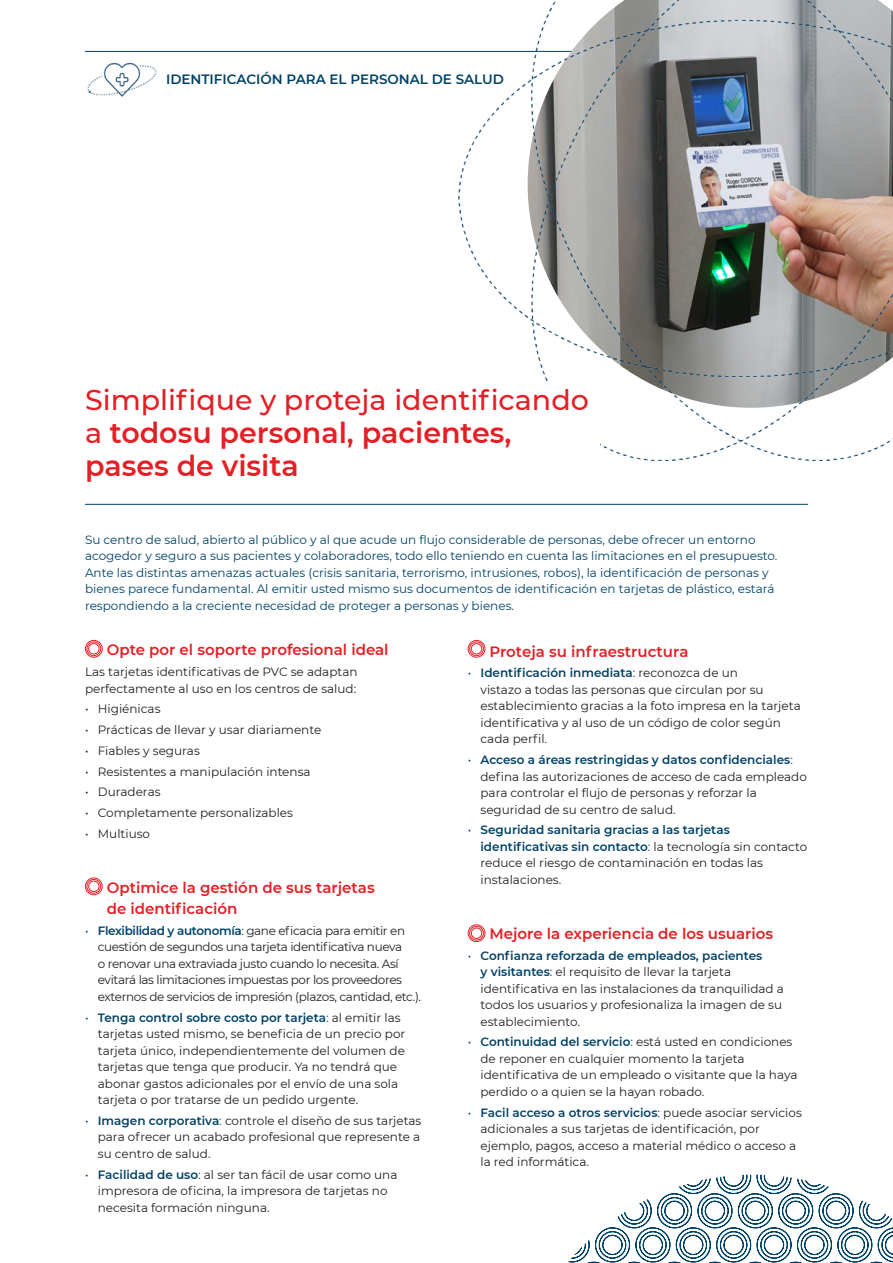
<style>
.page{position:relative;width:893px;height:1263px;background:#fff}
.page>*{position:absolute;margin:0;border:0;box-sizing:border-box;transform-origin:0 0}
.titre{font:600 28.5px/33px "Montserrat";color:#e41f25}
.sous-titre_2{font:600 15px/21px "Montserrat";color:#e41f25}
.t1{font:600 13.5px "Montserrat";color:#024266}
.body{font:12px/16.5px "Montserrat";color:#231f20}
.body-2{font:12px/16.5px "Montserrat";color:#024266}
.body-3{font:12px/16.5px "Montserrat";letter-spacing:-.03em;color:#231f20}
.s1{font-weight:500}
.s2{color:#024266}
.s3{font-weight:600;color:#024266}
</style>
<div class="page">
<hr style="left:85px;top:51px;width:808px;height:1px;background:#024266">
<img style="left:87px;top:62px;width:70px;height:35px">
<svg style="left:568px;top:1175px;width:325px;height:88px"></svg>
<div style="left:85px;top:640px;width:18px;height:17px;border:1px solid #e41f25;border-radius:50%"></div>
<div style="left:87px;top:641px;width:14px;height:15px;border:1px solid #e41f25;border-radius:50%"></div>
<div style="left:88px;top:643px;width:11px;height:11px;border:1px solid #e41f25;border-radius:50%"></div>
<div style="left:85px;top:877px;width:18px;height:18px;border:1px solid #e41f25;border-radius:50%"></div>
<div style="left:87px;top:879px;width:14px;height:15px;border:1px solid #e41f25;border-radius:50%"></div>
<div style="left:88px;top:881px;width:11px;height:11px;border:1px solid #e41f25;border-radius:50%"></div>
<div style="left:468px;top:640px;width:17px;height:17px;border:1px solid #e41f25;border-radius:50%"></div>
<div style="left:469px;top:641px;width:15px;height:15px;border:1px solid #e41f25;border-radius:50%"></div>
<div style="left:471px;top:643px;width:11px;height:11px;border:1px solid #e41f25;border-radius:50%"></div>
<div style="left:468px;top:924px;width:17px;height:18px;border:1px solid #e41f25;border-radius:50%"></div>
<div style="left:469px;top:926px;width:15px;height:14px;border:1px solid #e41f25;border-radius:50%"></div>
<div style="left:471px;top:928px;width:11px;height:11px;border:1px solid #e41f25;border-radius:50%"></div>
<img style="left:459px;top:0;width:434px;height:460px">
<hr style="left:85px;top:504px;width:723px;height:1px;background:#024266">
<div style="left:85px;top:382px;width:515px;height:94px;background:#fff"></div>
<p class="t1" style="left:166px;top:70px;width:339px">IDENTIFICACIÓN PARA EL PERSONAL DE SALUD</p>
<p class="titre" style="left:85px;top:382px;width:505px"><span class="s1">Simplifique y proteja identificando a</span> todosu personal, pacientes, pases de visita</p>
<p class="body-2" style="left:85px;top:531px;width:694px">Su centro de salud, abierto al público y al que acude un flujo considerable de personas, debe ofrecer un entorno acogedor y seguro a sus pacientes y colaboradores, todo ello teniendo en cuenta las limitaciones en el presupuesto.<br>Ante las distintas amenazas actuales (crisis sanitaria, terrorismo, intrusiones, robos), la identificación de personas y bienes parece fundamental. Al emitir usted mismo sus documentos de identificación en tarjetas de plástico, estará respondiendo a la creciente necesidad de proteger a personas y bienes.</p>
<p class="sous-titre_2" style="left:107px;top:639px;width:283px">Opte por el soporte profesional ideal</p>
<p class="body" style="left:85px;top:663px;width:274px">Las tarjetas identificativas de PVC se adaptan perfectamente al uso en los centros de salud:</p>
<p class="body" style="left:85px;top:700px;width:77px">• Higiénicas</p>
<p class="body" style="left:85px;top:721px;width:238px">• Prácticas de llevar y usar diariamente</p>
<p class="body" style="left:85px;top:742px;width:116px">• Fiables y seguras</p>
<p class="body" style="left:85px;top:763px;width:227px">• Resistentes a manipulación intensa</p>
<p class="body" style="left:85px;top:783px;width:77px">• Duraderas</p>
<p class="body" style="left:85px;top:804px;width:209px">• Completamente personalizables</p>
<p class="body" style="left:85px;top:825px;width:67px">• Multiuso</p>
<p class="sous-titre_2" style="left:107px;top:876px;width:269px">Optimice la gestión de sus tarjetas de identificación</p>
<p class="body-3" style="left:98px;top:922px;width:325px;text-indent:-13px"><span class="s2">•</span> <span class="s3">Flexibilidad y autonomía</span><span class="s2">:</span> gane eficacia para emitir en cuestión de segundos una tarjeta identificativa nueva<br>o renovar una extraviada justo cuando lo necesita. Así evitará las limitaciones impuestas por los proveedores externos de servicios de impresión (plazos, cantidad, etc.).</p>
<p class="body" style="left:98px;top:1008px;width:309px;text-indent:-13px"><span class="s2">•</span> <span class="s3">Tenga control sobre costo por tarjeta</span><span class="s2">:</span> al emitir las tarjetas usted mismo, se beneficia de un precio por tarjeta único, independientemente del volumen de tarjetas que tenga que producir. Ya no tendrá que abonar gastos adicionales por el envío de una sola tarjeta o por tratarse de un pedido urgente.</p>
<p class="body" style="left:98px;top:1112px;width:325px;text-align:justify;text-indent:-13px"><span class="s2">•</span> <span class="s3">Imagen corporativa</span><span class="s2">:</span> controle el diseño de sus tarjetas para ofrecer un acabado profesional que represente a su centro de salud.</p>
<p class="body" style="left:98px;top:1165px;width:301px;text-indent:-13px"><span class="s2">•</span> <span class="s3">Facilidad de uso</span><span class="s2">:</span> al ser tan fácil de usar como una impresora de oficina, la impresora de tarjetas no necesita formación ninguna.</p>
<p class="sous-titre_2" style="left:489px;top:640px;width:200px">Proteja su infraestructura</p>
<p class="body" style="left:480px;top:664px;width:322px;text-indent:-13px"><span class="s2">•</span> <span class="s3">Identificación inmediata</span><span class="s2">:</span> reconozca de un<br>vistazo a todas las personas que circulan por su establecimiento gracias a la foto impresa en la tarjeta identificativa y al uso de un código de color según cada perfil.</p>
<p class="body" style="left:480px;top:751px;width:328px;text-indent:-13px"><span class="s2">•</span> <span class="s3">Acceso a áreas restringidas y datos confidenciales</span><span class="s2">: </span>defina las autorizaciones de acceso de cada empleado para controlar el flujo de personas y reforzar la seguridad de su centro de salud.</p>
<p class="body" style="left:480px;top:821px;width:328px;text-indent:-13px"><span class="s2">•</span> <span class="s3">Seguridad sanitaria gracias a las tarjetas identificativas sin contacto</span><span class="s2">:</span> la tecnología sin contacto reduce el riesgo de contaminación en todas las instalaciones.</p>
<p class="sous-titre_2" style="left:489px;top:922px;width:285px">Mejore la experiencia de los usuarios</p>
<p class="body" style="left:480px;top:947px;width:305px;text-indent:-13px"><span class="s2">•</span> <span class="s3">Confianza reforzada de empleados, pacientes<br>y visitantes</span><span class="s2">:</span> el requisito de llevar la tarjeta identificativa en las instalaciones da tranquilidad a todos los usuarios y profesionaliza la imagen de su establecimiento.</p>
<p class="body" style="left:480px;top:1033px;width:318px;text-indent:-13px"><span class="s2">•</span> <span class="s3">Continuidad del servicio</span><span class="s2">:</span> está usted en condiciones de reponer en cualquier momento la tarjeta identificativa de un empleado o visitante que la haya perdido o a quien se la hayan robado.</p>
<p class="body" style="left:480px;top:1104px;width:323px;text-indent:-13px"><span class="s2">•</span> <span class="s3">Facil acceso a otros servicios</span><span class="s2">:</span> puede asociar servicios adicionales a sus tarjetas de identificación, por ejemplo, pagos, acceso a material médico o acceso a la red informática.</p>
</div>
